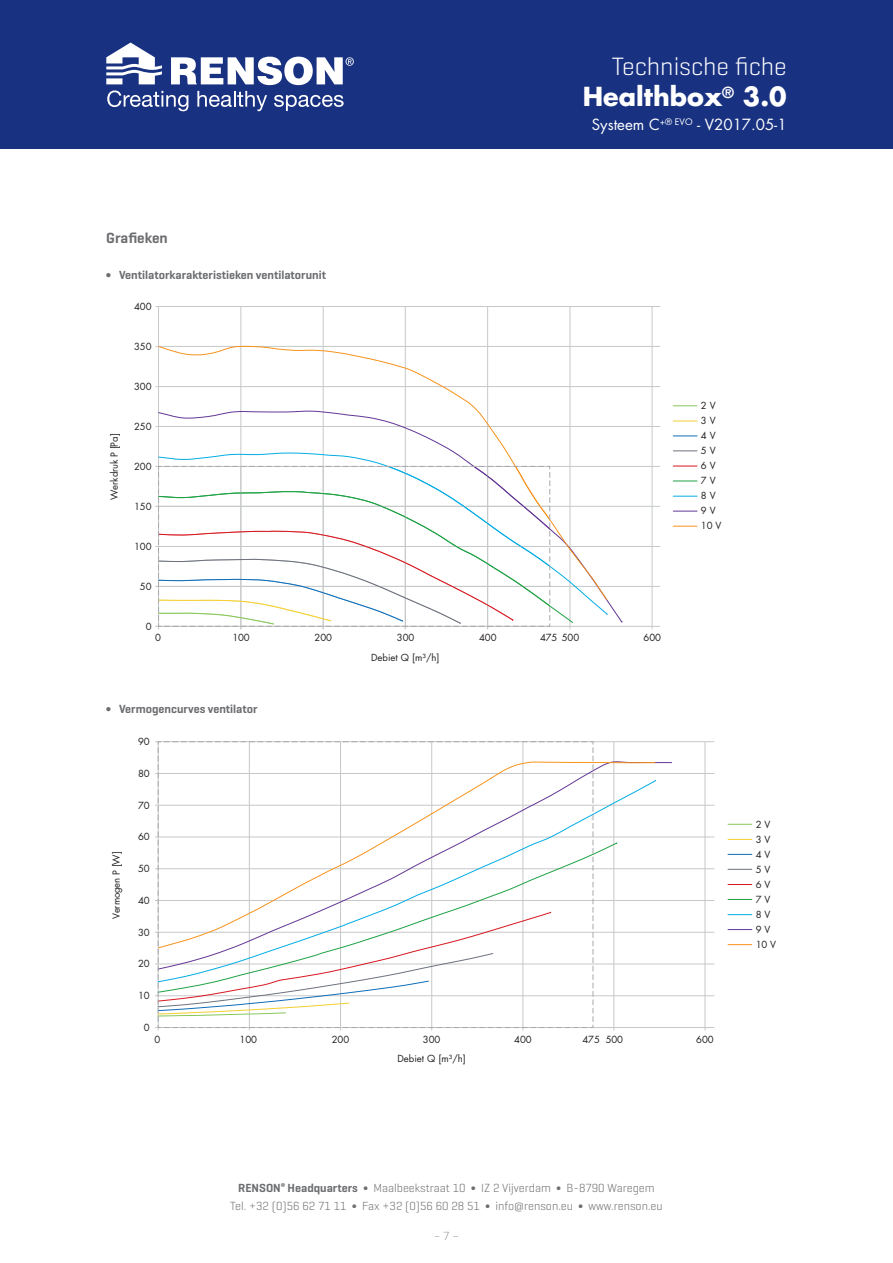
<style>
.page{position:relative;width:893px;height:1263px;background:#fff}
.page>*{position:absolute;margin:0;border:0;box-sizing:border-box;transform-origin:0 0}
.t1{font:300 25.5px "Geogrotesque";color:#fff}
.t2{font:700 25.5px "Futura Std";color:#fff}
.t3{font:15px "Futura Std";color:#fff}
.Titel_Paragraaf{font:600 15px "Geogrotesque";color:#6c6d70}
.t4{font:300 12px/18px "Geogrotesque";color:#6c6d70;text-align:center}
.Insprong_1{font:600 12px "Geogrotesque";color:#6c6d70}
.t5{font:300 12px "Geogrotesque";color:#939598}
.t6{font:9.6px/15px "Futura Std";letter-spacing:-.005em;color:#231f20}
.s1{font-weight:600}
</style>
<div class="page">
<div style="left:0;top:0;width:893px;height:149px;background:#183181"></div>
<svg style="left:106px;top:43px;width:248px;height:68px"></svg>
<svg style="left:673px;top:405px;width:24px;height:1px"></svg>
<svg style="left:673px;top:420px;width:24px;height:1px"></svg>
<svg style="left:673px;top:435px;width:24px;height:1px"></svg>
<svg style="left:673px;top:450px;width:24px;height:1px"></svg>
<svg style="left:673px;top:466px;width:24px;height:1px"></svg>
<svg style="left:673px;top:480px;width:24px;height:1px"></svg>
<svg style="left:673px;top:496px;width:24px;height:1px"></svg>
<svg style="left:673px;top:511px;width:24px;height:1px"></svg>
<svg style="left:673px;top:526px;width:24px;height:1px"></svg>
<hr style="left:159px;top:586px;width:501px;height:1px;background:#c7c8ca">
<hr style="left:159px;top:546px;width:501px;height:1px;background:#c7c8ca">
<hr style="left:159px;top:506px;width:501px;height:1px;background:#c7c8ca">
<hr style="left:159px;top:466px;width:501px;height:1px;background:#c7c8ca">
<hr style="left:159px;top:426px;width:501px;height:1px;background:#c7c8ca">
<hr style="left:159px;top:386px;width:501px;height:1px;background:#c7c8ca">
<hr style="left:159px;top:346px;width:501px;height:1px;background:#c7c8ca">
<hr style="left:159px;top:306px;width:501px;height:1px;background:#c7c8ca">
<hr style="left:241px;top:306px;width:1px;height:320px;background:#c7c8ca">
<hr style="left:323px;top:306px;width:1px;height:320px;background:#c7c8ca">
<hr style="left:405px;top:306px;width:1px;height:320px;background:#c7c8ca">
<hr style="left:487px;top:306px;width:1px;height:320px;background:#c7c8ca">
<hr style="left:570px;top:306px;width:1px;height:320px;background:#c7c8ca">
<hr style="left:652px;top:306px;width:1px;height:320px;background:#c7c8ca">
<hr style="left:158px;top:306px;width:1px;height:320px;background:#c7c8ca">
<hr style="left:159px;top:626px;width:501px;height:1px;background:#c7c8ca">
<svg style="left:158px;top:345px;width:450px;height:256px"></svg>
<hr style="left:570px;top:466px;width:1px;height:160px;background:#c7c8ca">
<svg style="left:156px;top:466px;width:394px;height:163px"></svg>
<svg style="left:728px;top:824px;width:24px;height:1px"></svg>
<svg style="left:728px;top:839px;width:24px;height:1px"></svg>
<svg style="left:728px;top:854px;width:24px;height:1px"></svg>
<svg style="left:728px;top:869px;width:24px;height:1px"></svg>
<svg style="left:728px;top:884px;width:24px;height:1px"></svg>
<svg style="left:728px;top:899px;width:24px;height:1px"></svg>
<svg style="left:728px;top:914px;width:24px;height:1px"></svg>
<svg style="left:728px;top:929px;width:24px;height:1px"></svg>
<svg style="left:728px;top:944px;width:24px;height:1px"></svg>
<hr style="left:158px;top:995px;width:556px;height:1px;background:#c7c8ca">
<hr style="left:158px;top:964px;width:556px;height:1px;background:#c7c8ca">
<hr style="left:158px;top:932px;width:556px;height:1px;background:#c7c8ca">
<hr style="left:158px;top:900px;width:556px;height:1px;background:#c7c8ca">
<hr style="left:158px;top:868px;width:556px;height:1px;background:#c7c8ca">
<hr style="left:158px;top:837px;width:556px;height:1px;background:#c7c8ca">
<hr style="left:158px;top:805px;width:556px;height:1px;background:#c7c8ca">
<hr style="left:158px;top:773px;width:556px;height:1px;background:#c7c8ca">
<hr style="left:158px;top:741px;width:556px;height:1px;background:#c7c8ca">
<hr style="left:614px;top:742px;width:1px;height:285px;background:#c7c8ca">
<hr style="left:705px;top:742px;width:1px;height:285px;background:#c7c8ca">
<hr style="left:158px;top:1027px;width:556px;height:1px;background:#c7c8ca">
<svg style="left:594px;top:761px;width:62px;height:188px"></svg>
<svg style="left:155px;top:741px;width:439px;height:289px"></svg>
<p class="Titel_Paragraaf" style="left:106px;top:229px;width:63px">Grafieken</p>
<p class="Insprong_1" style="left:106px;top:268px;width:221px">∫ Ventilatorkarakteristieken ventilatorunit</p>
<p class="t6" style="left:134px;top:299px;width:19px">400</p>
<p class="t6" style="left:134px;top:339px;width:19px">350</p>
<p class="t6" style="left:134px;top:379px;width:19px">300</p>
<p class="t6" style="left:107px;top:500px;width:68px;rotate:-90deg">Werkdruk P [Pa]</p>
<p class="t6" style="left:134px;top:419px;width:19px">250</p>
<p class="t6" style="left:134px;top:459px;width:19px">200</p>
<p class="t6" style="left:134px;top:499px;width:19px">150</p>
<p class="t6" style="left:134px;top:539px;width:19px">100</p>
<p class="t6" style="left:140px;top:579px;width:13px">50</p>
<p class="t6" style="left:146px;top:619px;width:7px">0</p>
<h1 class="t1" style="left:612px;top:50px;width:177px">Technische fiche</h1>
<h1 class="t2" style="left:583px;top:80px;width:205px">Healthbox<sup>®</sup> 3.0</h1>
<h2 class="t3" style="left:592px;top:115px;width:196px">Systeem C<sup>+®</sup> <sup>EVO</sup> - V2017.05-1</h2>
<p class="t6" style="left:701px;top:398px;width:22px">2 V<br>3 V<br>4 V<br>5 V<br>6 V<br>7 V<br>8 V<br>9 V<br>10 V</p>
<p class="t6" style="left:155px;top:630px;width:7px">0</p>
<p class="t6" style="left:232px;top:630px;width:19px">100</p>
<p class="t6" style="left:315px;top:630px;width:19px">200</p>
<p class="t6" style="left:397px;top:630px;width:19px">300</p>
<p class="t6" style="left:479px;top:630px;width:19px">400</p>
<p class="t6" style="left:540px;top:630px;width:41px">475 500</p>
<p class="t6" style="left:644px;top:630px;width:19px">600</p>
<p class="Insprong_1" style="left:106px;top:701px;width:153px">∫ Vermogencurves ventilator</p>
<p class="t6" style="left:138px;top:734px;width:13px">90</p>
<p class="t6" style="left:138px;top:766px;width:13px">80</p>
<p class="t6" style="left:138px;top:797px;width:13px">70</p>
<p class="t6" style="left:109px;top:919px;width:69px;rotate:-90deg">Vermogen P [W]</p>
<p class="t6" style="left:138px;top:829px;width:13px">60</p>
<p class="t6" style="left:138px;top:861px;width:13px">50</p>
<p class="t6" style="left:138px;top:893px;width:13px">40</p>
<p class="t6" style="left:138px;top:924px;width:13px">30</p>
<p class="t6" style="left:138px;top:956px;width:13px">20</p>
<p class="t6" style="left:138px;top:988px;width:13px">10</p>
<p class="t6" style="left:144px;top:1020px;width:7px">0</p>
<p class="t6" style="left:371px;top:650px;width:70px">Debiet Q [m³/h]</p>
<p class="t6" style="left:582px;top:1032px;width:19px">475</p>
<p class="t6" style="left:155px;top:1032px;width:7px">0</p>
<p class="t6" style="left:240px;top:1032px;width:19px">100</p>
<p class="t6" style="left:332px;top:1032px;width:19px">200</p>
<p class="t6" style="left:423px;top:1032px;width:19px">300</p>
<p class="t6" style="left:514px;top:1032px;width:19px">400</p>
<p class="t6" style="left:606px;top:1032px;width:19px">500</p>
<p class="t6" style="left:696px;top:1032px;width:19px">600</p>
<p class="t6" style="left:397px;top:1051px;width:70px">Debiet Q [m³/h]</p>
<p class="t6" style="left:756px;top:817px;width:22px">2 V<br>3 V<br>4 V<br>5 V<br>6 V<br>7 V<br>8 V<br>9 V<br>10 V</p>
<p class="t4" style="left:230px;top:1179px;width:434px"><span class="s1">RENSON</span><sup>®</sup> <span class="s1">Headquarters</span> ∫ Maalbeekstraat 10 ∫ IZ 2 Vijverdam ∫ B-8790 Waregem<br>Tel. +32 (0)56 62 71 11 ∫ Fax +32 (0)56 60 28 51 ∫ info@renson.eu ∫ www.renson.eu</p>
<p class="t5" style="left:434px;top:1228px;width:27px">– 7 –</p>
</div>
